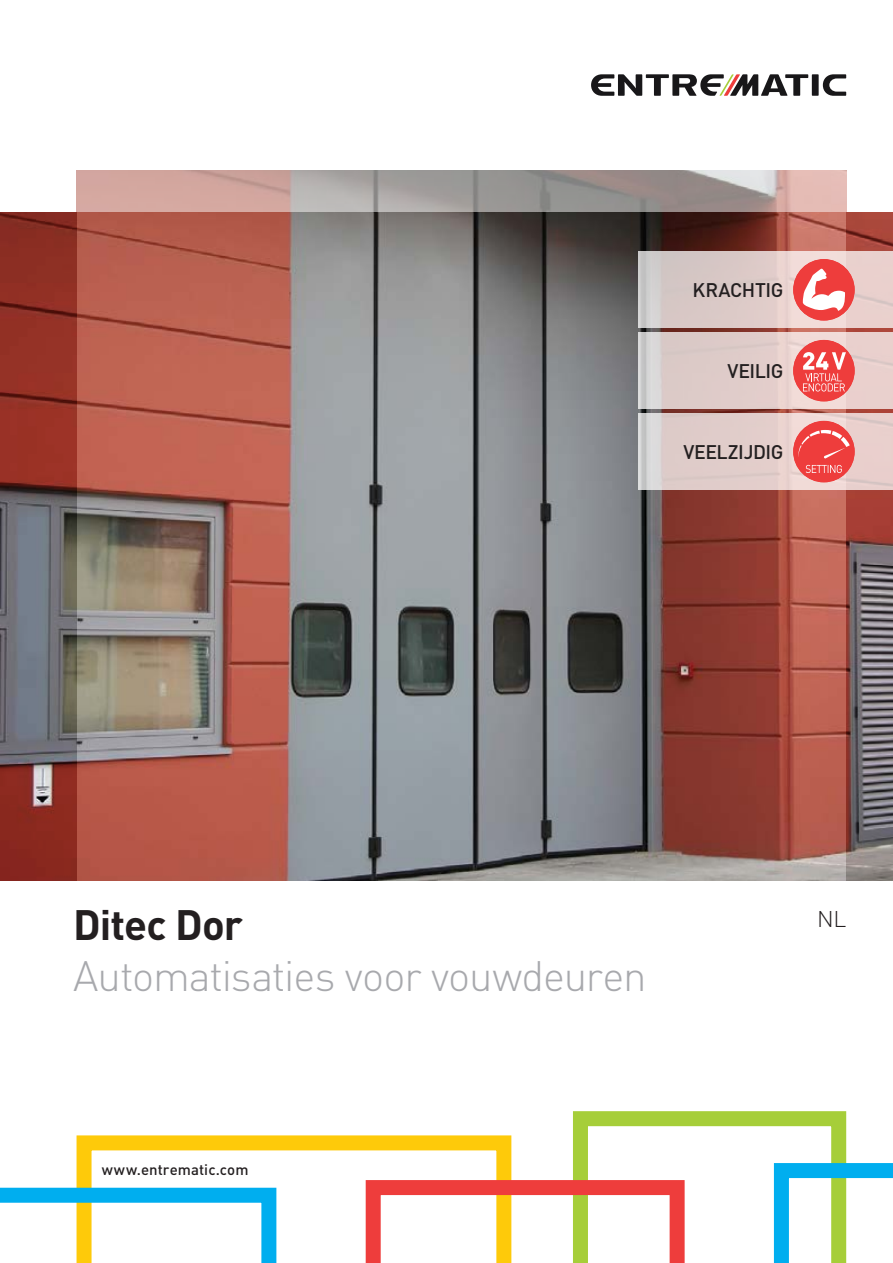
<style>
.page{position:relative;width:893px;height:1263px;background:#fff}
.page>*{position:absolute;margin:0;border:0;box-sizing:border-box;transform-origin:0 0}
.t1{font:300 42px "DIN Pro";letter-spacing:-.025em;color:#a8a9ad}
.t2{font:700 42px "DIN Pro";letter-spacing:-.02em;color:#231f20}
.t3{font:300 22.5px "DIN Pro";color:#231f20}
.Icon_13{font:500 19.5px "DIN Pro";letter-spacing:-.025em;color:#231f20}
.Cover_addressWeb_10{font:500 15px "DIN Pro";letter-spacing:.005em;color:#231f20}
</style>
<div class="page">
<svg style="left:823px;top:74px;width:23px;height:22px"></svg>
<div style="left:812px;top:74px;width:7px;height:22px;background:#181719"></div>
<svg style="left:591px;top:74px;width:217px;height:22px"></svg>
<img style="left:77px;top:213px;width:769px;height:667px">
<img style="left:77px;top:170px;width:769px;height:43px">
<img style="left:0;top:213px;width:77px;height:667px">
<img style="left:846px;top:213px;width:47px;height:667px">
<svg style="left:77px;top:1135px;width:289px;height:128px"></svg>
<svg style="left:0;top:1188px;width:276px;height:75px"></svg>
<svg style="left:366px;top:1111px;width:527px;height:152px"></svg>
<svg style="left:638px;top:252px;width:255px;height:76px;background:#deccca"></svg>
<svg style="left:638px;top:332px;width:255px;height:77px;background:#e1cecb"></svg>
<svg style="left:638px;top:413px;width:255px;height:77px;background:#e2cecc"></svg>
<div style="left:793px;top:259px;width:62px;height:62px;background:#ee3d3c;border-radius:50%"></div>
<svg style="left:803px;top:269px;width:42px;height:42px"></svg>
<div style="left:793px;top:340px;width:62px;height:61px;background:#ee3d3c;border-radius:50%"></div>
<svg style="left:803px;top:352px;width:43px;height:39px"></svg>
<div style="left:793px;top:421px;width:62px;height:61px;background:#ee3d3c;border-radius:50%"></div>
<svg style="left:798px;top:430px;width:52px;height:29px"></svg>
<svg style="left:806px;top:465px;width:36px;height:8px"></svg>
<p class="Icon_13" style="left:693px;top:277px;width:92px">KRACHTIG</p>
<p class="Icon_13" style="left:727px;top:358px;width:58px">VEILIG</p>
<p class="Icon_13" style="left:683px;top:439px;width:102px">VEELZIJDIG</p>
<p class="t2" style="left:73px;top:896px;width:171px">Ditec Dor</p>
<p class="t3" style="left:817px;top:904px;width:31px">NL</p>
<p class="t1" style="left:73px;top:947px;width:575px">Automatisaties voor vouwdeuren</p>
<p class="Cover_addressWeb_10" style="left:102px;top:1160px;width:148px">www.entrematic.com</p>
</div>
